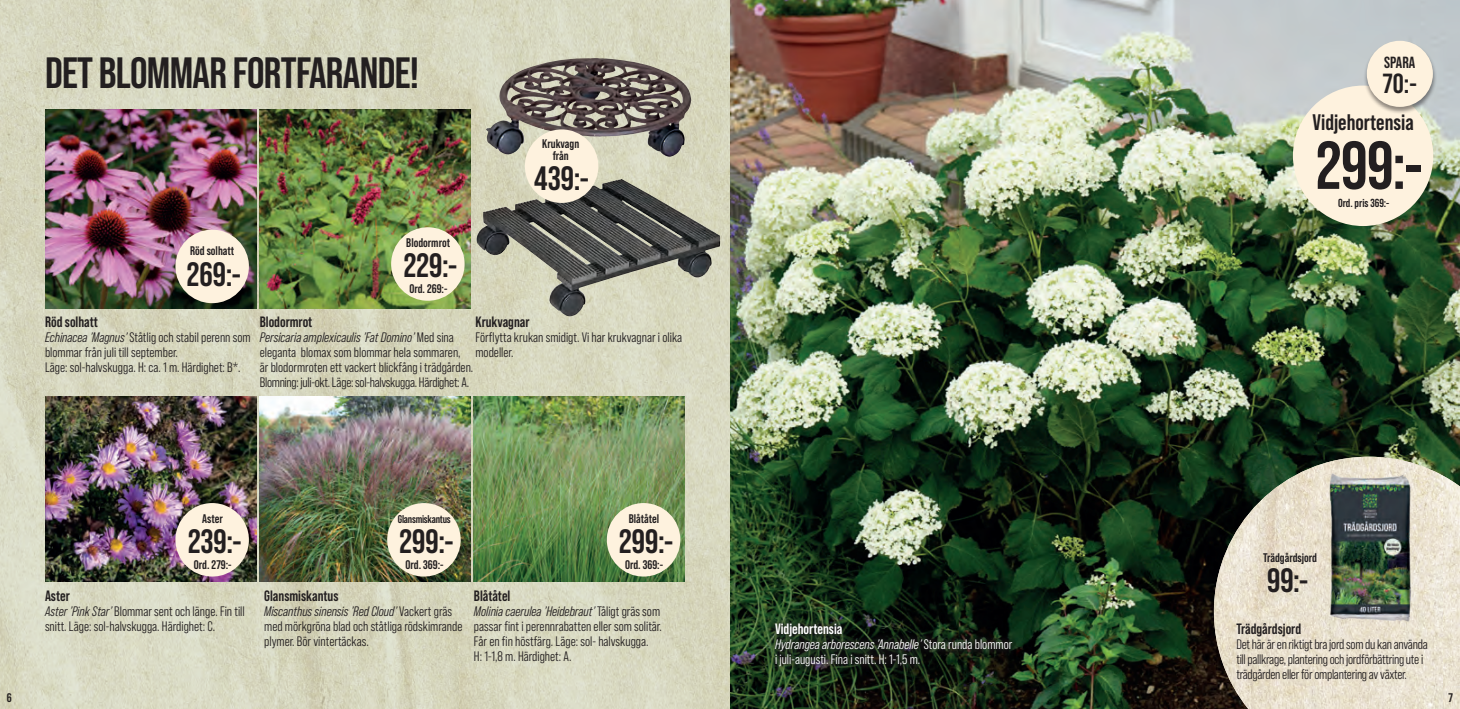
<style>
.page{position:relative;width:1460px;height:709px;background:#fff}
.page>*{position:absolute;margin:0;border:0;box-sizing:border-box;transform-origin:0 0}
.t1{font:700 67.5px "Bebas Neue Pro";color:#231f20}
.t2{font:700 43.75px "Bebas Neue Pro";letter-spacing:-.015em;color:#231f20}
.t3{font:700 33.75px "Bebas Neue Pro";letter-spacing:.005em;color:#231f20}
.t4{font:700 27.62px "Bebas Neue Pro";color:#231f20}
.t5{font:700 22.5px "Bebas Neue Pro";color:#231f20}
.t6{font:700 16.12px "Bebas Neue Pro";color:#231f20}
.t7{font:700 15px "Bebas Neue Pro";color:#231f20}
.t8{font:700 15px "Bebas Neue Pro";color:#fff}
.t9{font:13.75px/15px "Bebas Neue Pro Middle";color:#231f20}
.t10{font:13.75px/15px "Bebas Neue Pro Middle";letter-spacing:-.02em;color:#231f20}
.t11{font:13.75px/15px "Bebas Neue Pro Middle";color:#fff}
.t12{font:700 12.5px/11.8px "Bebas Neue Pro";color:#231f20;text-align:center}
.t13{font:700 11.75px "Bebas Neue Pro";color:#231f20}
.t14{font:700 11.25px "Bebas Neue Pro";letter-spacing:-.02em;color:#231f20}
.s1{font-style:italic}
</style>
<div class="page">
<img style="left:0;top:0;width:730px;height:709px">
<img style="left:730px;top:0;width:730px;height:709px">
<img style="left:1214px;top:457px;width:246px;height:252px">
<div style="left:767px;top:615px;width:253px;height:59px;background:#231f20;opacity:.75"></div>
<img style="left:45px;top:109px;width:211px;height:199px">
<img style="left:486px;top:58px;width:205px;height:100px">
<img style="left:259px;top:109px;width:211px;height:199px">
<img style="left:45px;top:396px;width:211px;height:186px">
<img style="left:259px;top:396px;width:211px;height:186px">
<img style="left:474px;top:396px;width:211px;height:186px">
<img style="left:477px;top:179px;width:243px;height:137px">
<img style="left:1325px;top:470px;width:91px;height:156px">
<div style="left:1293px;top:86px;width:140px;height:140px;background:#fef2de;border-radius:50%"></div>
<div style="left:1363px;top:40px;width:74px;height:74px;background:#231f20;opacity:.5"></div>
<div style="left:1367px;top:41px;width:66px;height:66px;background:#fef2de;border-radius:50%"></div>
<div style="left:175px;top:230px;width:74px;height:73px;background:#fef2de;border-radius:50%"></div>
<div style="left:525px;top:129px;width:73px;height:74px;background:#fef2de;border-radius:50%"></div>
<div style="left:391px;top:227px;width:74px;height:74px;background:#fef2de;border-radius:50%"></div>
<div style="left:607px;top:503px;width:73px;height:73px;background:#fef2de;border-radius:50%"></div>
<div style="left:175px;top:503px;width:74px;height:73px;background:#fef2de;border-radius:50%"></div>
<div style="left:387px;top:503px;width:74px;height:73px;background:#fef2de;border-radius:50%"></div>
<h2 class="t2" style="left:45px;top:48px;width:376px">DET BLOMMAR FORTFARANDE!</h2>
<p class="t12" style="left:190px;top:244px;width:46px">Röd solhatt</p>
<h3 class="t3" style="left:187px;top:254px;width:55px">269:-</h3>
<p class="t12" style="left:406px;top:237px;width:45px">Blodormrot</p>
<p class="t12" style="left:409px;top:282px;width:40px">Ord. 269:-</p>
<h3 class="t3" style="left:404px;top:246px;width:55px">229:-</h3>
<p class="t12" style="left:542px;top:138px;width:38px">Krukvagn från</p>
<h3 class="t3" style="left:534px;top:159px;width:56px">439:-</h3>
<p class="t7" style="left:45px;top:313px;width:54px">Röd solhatt</p>
<p class="t9" style="left:45px;top:330px;width:207px"><span class="s1">Echinacea ’Magnus’</span> Ståtlig och stabil perenn som blommar från juli till september.<br>Läge: sol-halvskugga. H: ca. 1 m. Härdighet: B*.</p>
<p class="t7" style="left:260px;top:313px;width:54px">Blodormrot</p>
<p class="t9" style="left:260px;top:330px;width:215px"><span class="s1">Persicaria amplexicaulis ’Fat Domino’</span> Med sina eleganta blomax som blommar hela sommaren,<br>är blodormroten ett vackert blickfång i trädgården.<br>Blomning: juli-okt. Läge: sol-halvskugga. Härdighet: A.</p>
<p class="t7" style="left:475px;top:313px;width:56px">Krukvagnar</p>
<p class="t9" style="left:475px;top:330px;width:208px">Förflytta krukan smidigt. Vi har krukvagnar i olika modeller.</p>
<p class="t12" style="left:202px;top:512px;width:22px">Aster</p>
<p class="t12" style="left:194px;top:558px;width:39px">Ord. 279:-</p>
<h3 class="t3" style="left:188px;top:521px;width:55px">239:-</h3>
<p class="t7" style="left:45px;top:587px;width:26px">Aster</p>
<p class="t9" style="left:45px;top:603px;width:201px"><span class="s1">Aster ’Pink Star’</span> Blommar sent och länge. Fin till snitt. Läge: sol-halvskugga. Härdighet: C.</p>
<p class="t14" style="left:398px;top:512px;width:54px">Glansmiskantus</p>
<p class="t12" style="left:405px;top:558px;width:40px">Ord. 369:-</p>
<h3 class="t3" style="left:400px;top:521px;width:56px">299:-</h3>
<p class="t7" style="left:264px;top:587px;width:76px">Glansmiskantus</p>
<p class="t9" style="left:264px;top:603px;width:200px"><span class="s1">Miscanthus sinensis ’Red Cloud’</span> Vackert gräs med mörkgröna blad och ståtliga rödskimrande plymer. Bör vintertäckas.</p>
<p class="t12" style="left:629px;top:512px;width:32px">Blåtåtel</p>
<p class="t12" style="left:625px;top:558px;width:40px">Ord. 369:-</p>
<h3 class="t3" style="left:619px;top:521px;width:56px">299:-</h3>
<p class="t7" style="left:474px;top:587px;width:38px">Blåtåtel</p>
<p class="t9" style="left:474px;top:603px;width:189px"><span class="s1">Molinia caerulea ’Heidebraut’</span> Tåligt gräs som passar fint i perennrabatten eller som solitär.<br>Får en fin höstfärg. Läge: sol- halvskugga.<br>H: 1-1,8 m. Härdighet: A.</p>
<p class="t8" style="left:775px;top:620px;width:69px">Vidjehortensia</p>
<p class="t11" style="left:775px;top:636px;width:239px"><span class="s1">Hydrangea arborescens ’Annabelle’</span> Stora runda blommor i juli-augusti. Fina i snitt. H: 1-1,5 m.</p>
<p class="t6" style="left:1384px;top:53px;width:33px">SPARA</p>
<h3 class="t4" style="left:1383px;top:68px;width:35px">70:-</h3>
<h3 class="t5" style="left:1312px;top:110px;width:103px">Vidjehortensia</h3>
<h1 class="t1" style="left:1316px;top:127px;width:108px">299:-</h1>
<p class="t13" style="left:1338px;top:196px;width:53px">Ord. pris 369:-</p>
<p class="t12" style="left:1263px;top:551px;width:55px">Trädgårdsjord</p>
<h3 class="t3" style="left:1267px;top:561px;width:43px">99:-</h3>
<p class="t7" style="left:1236px;top:620px;width:66px">Trädgårdsjord</p>
<p class="t10" style="left:1236px;top:636px;width:193px">Det här är en riktigt bra jord som du kan använda till pallkrage, plantering och jordförbättring ute i trädgården eller för omplantering av växter.</p>
<p class="t12" style="left:7px;top:691px;width:6px">6</p>
<p class="t12" style="left:1448px;top:691px;width:6px">7</p>
</div>
